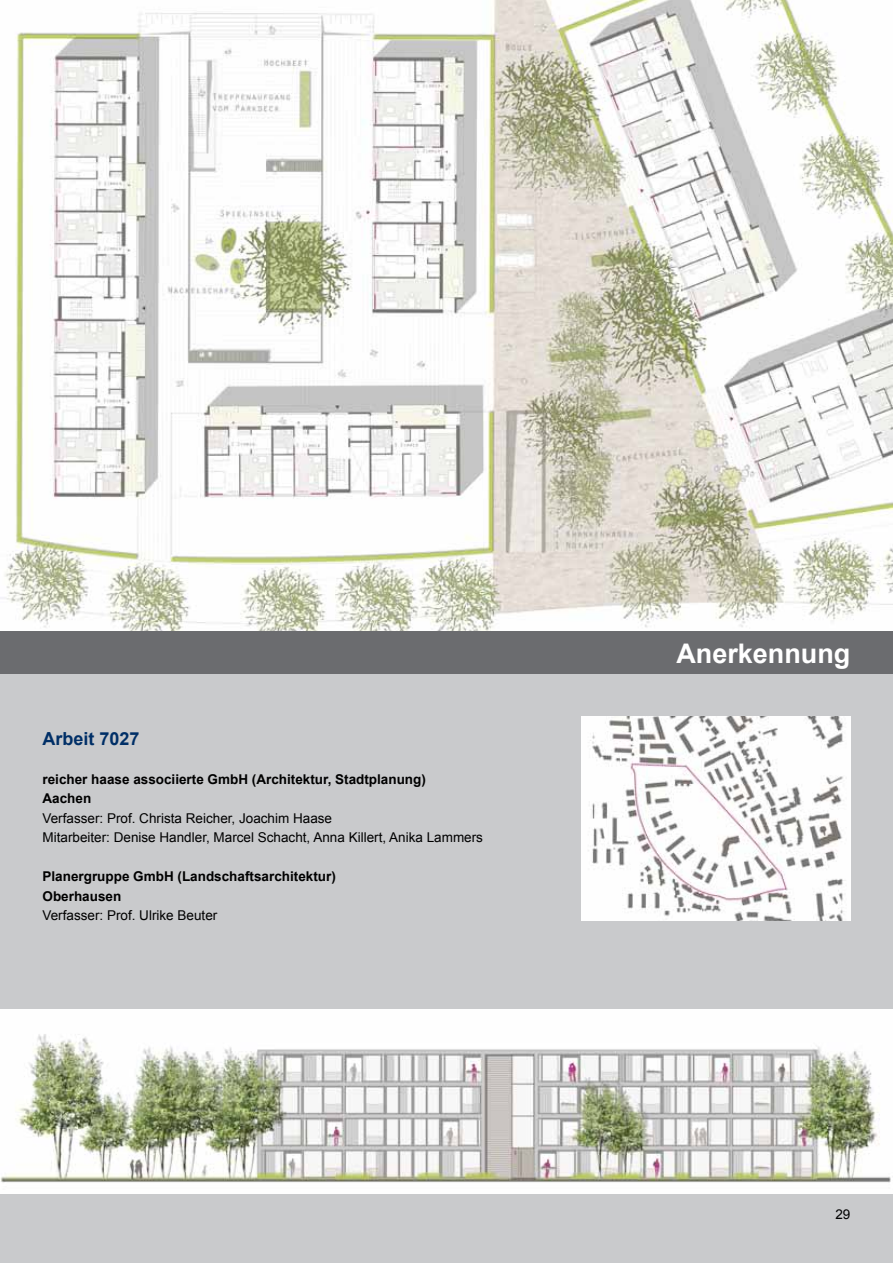
<style>
.page{position:relative;width:893px;height:1263px;background:#fff}
.page>*{position:absolute;margin:0;border:0;box-sizing:border-box;transform-origin:0 0}
._18_Pt_Überschrift{font:700 27px "Arial";color:#fff}
._12_Pt_Überschrift{font:700 18px "Arial";color:#002f67}
._9_Pt_Fließtext_eing{font:13.5px "Arial";color:#000}
._9_Pt_Überschrift{font:700 13.5px "Arial";color:#000}
</style>
<div class="page">
<div style="left:0;top:674px;width:893px;height:589px;background:#c9cacc"></div>
<img style="left:0;top:1010px;width:893px;height:183px">
<img style="left:0;top:0;width:893px;height:631px">
<img style="left:581px;top:716px;width:269px;height:204px">
<div style="left:0;top:631px;width:893px;height:43px;background:#6b6c6f"></div>
<h2 class="_12_Pt_Überschrift" style="left:43px;top:726px;width:99px">Arbeit 7027</h2>
<h3 class="_9_Pt_Überschrift" style="left:43px;top:770px;width:385px">reicher haase associierte GmbH (Architektur, Stadtplanung)</h3>
<h3 class="_9_Pt_Überschrift" style="left:43px;top:789px;width:50px">Aachen</h3>
<p class="_9_Pt_Fließtext_eing" style="left:43px;top:809px;width:291px">Verfasser: Prof. Christa Reicher, Joachim Haase</p>
<p class="_9_Pt_Fließtext_eing" style="left:43px;top:828px;width:442px">Mitarbeiter: Denise Handler, Marcel Schacht, Anna Killert, Anika Lammers</p>
<h3 class="_9_Pt_Überschrift" style="left:43px;top:867px;width:295px">Planergruppe GmbH (Landschaftsarchitektur)</h3>
<h3 class="_9_Pt_Überschrift" style="left:43px;top:887px;width:80px">Oberhausen</h3>
<p class="_9_Pt_Fließtext_eing" style="left:43px;top:906px;width:176px">Verfasser: Prof. Ulrike Beuter</p>
<h1 class="_18_Pt_Überschrift" style="left:676px;top:635px;width:176px">Anerkennung</h1>
<p class="_9_Pt_Fließtext_eing" style="left:835px;top:1205px;width:17px">29</p>
</div>
